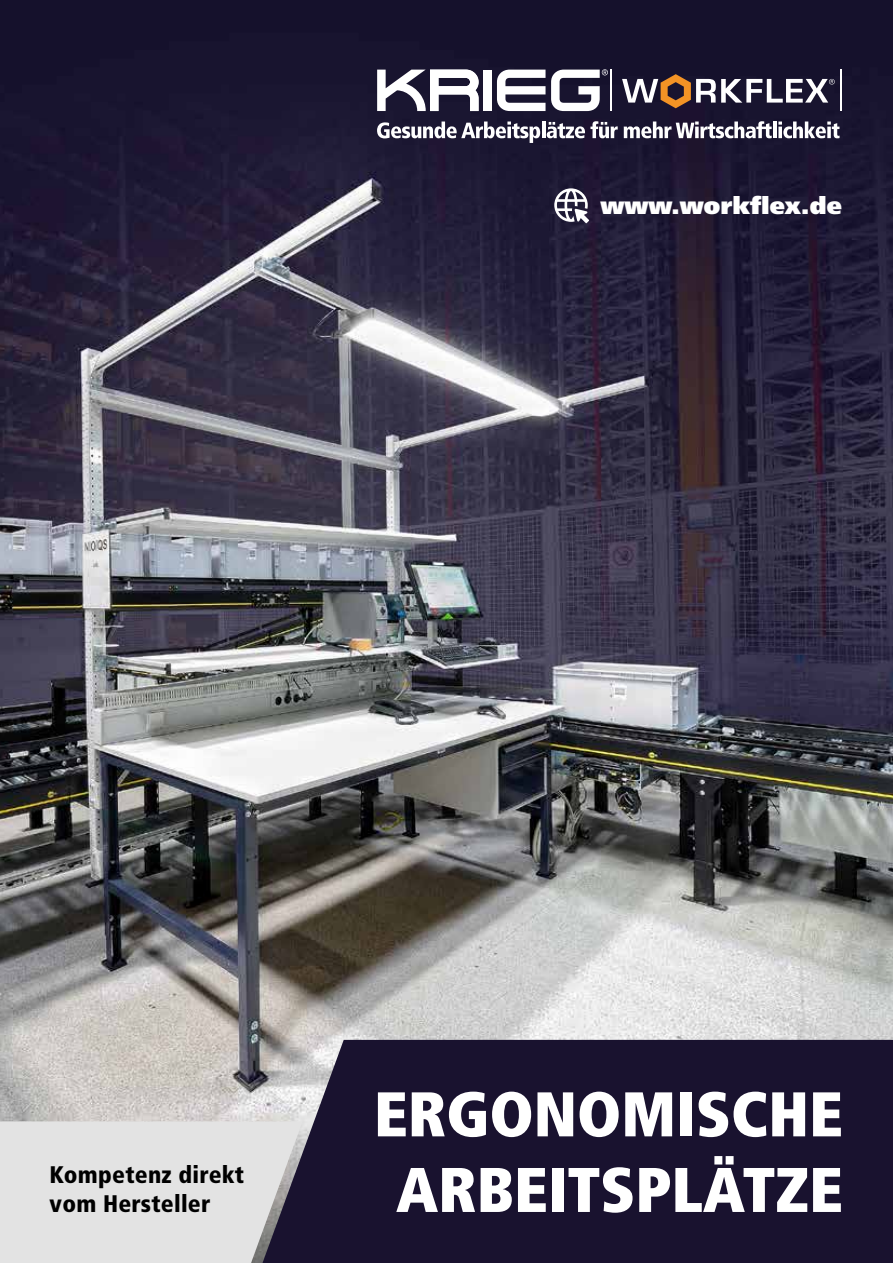
<style>
.page{position:relative;width:893px;height:1263px;background:#fff}
.page>*{position:absolute;margin:0;border:0;box-sizing:border-box;transform-origin:0 0}
.t1{font:900 condensed 67.5px/81px "Frutiger LT Pro";color:#fff;text-align:center}
.t2{font:900 condensed 63px/75.6px "Frutiger LT Pro";color:#fff;text-align:center}
.t3{font:900 condensed 24px/28.8px "Frutiger LT Pro";letter-spacing:.01em;color:#000}
.t4{font:900 24px "Frutiger LT Pro";color:#fff}
</style>
<div class="page">
<img style="left:0;top:0;width:893px;height:1121px">
<svg style="left:497px;top:70px;width:48px;height:41px"></svg>
<div style="left:483px;top:70px;width:9px;height:41px;background:#fff"></div>
<svg style="left:377px;top:70px;width:102px;height:41px"></svg>
<hr style="left:610px;top:69px;width:2px;height:42px;background:#fff">
<hr style="left:840px;top:69px;width:2px;height:42px;background:#fff">
<svg style="left:622px;top:74px;width:213px;height:34px"></svg>
<svg style="left:377px;top:122px;width:163px;height:21px"></svg>
<hr style="left:542px;top:122px;width:3px;height:16px;background:#fff">
<svg style="left:547px;top:121px;width:71px;height:17px"></svg>
<svg style="left:624px;top:121px;width:148px;height:17px"></svg>
<hr style="left:773px;top:122px;width:3px;height:16px;background:#fff">
<svg style="left:778px;top:122px;width:61px;height:16px"></svg>
<svg style="left:551px;top:69px;width:57px;height:42px"></svg>
<div style="left:262px;top:1040px;width:631px;height:223px;background:#19122f"></div>
<svg style="left:0;top:1121px;width:303px;height:142px;background:#d6d5d7"></svg>
<svg style="left:554px;top:188px;width:35px;height:35px"></svg>
<p class="t4" style="left:600px;top:191px;width:243px">www.workflex.de</p>
<p class="t3" style="left:50px;top:1160px;width:196px">Kompetenz direkt vom Hersteller</p>
<h1 class="t1" style="left:343px;top:1062px;width:504px">ERGONOMISCHE<br>ARBEITSPLÄTZE</h1>
<h2 class="t2" style="left:374px;top:1076px;width:470px">ERGONOMISCHE<br>ARBEITSPLÄTZE</h2>
</div>
